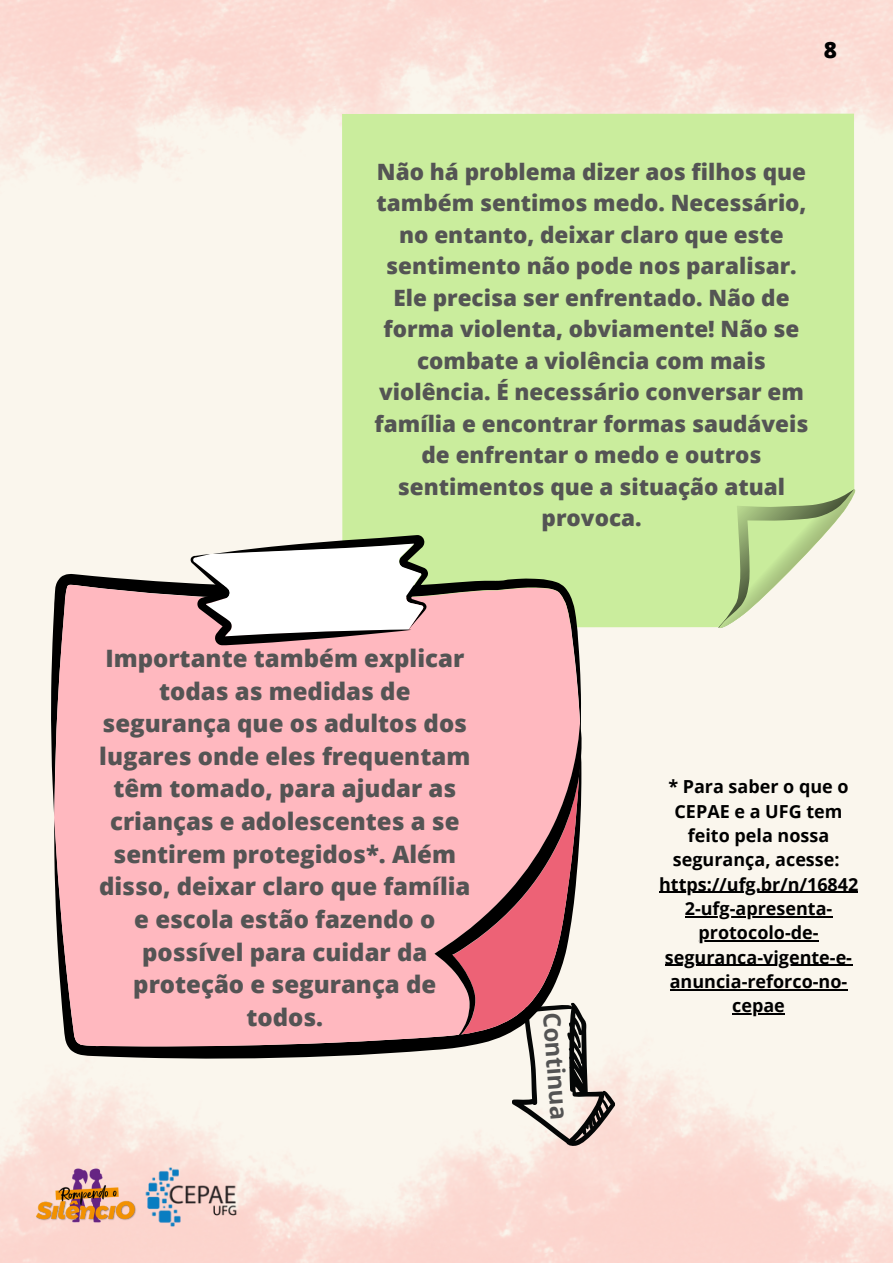
<style>
.page{position:relative;width:893px;height:1264px;background:#fff}
.page>*{position:absolute;margin:0;border:0;box-sizing:border-box;transform-origin:0 0}
.t1{font:800 24px/32.5px "Open Sans";color:#545454;text-align:center}
.t2{font:700 24px "Open Sans";color:#545454}
.t3{font:800 22.5px/31.5px "Open Sans";color:#545454;text-align:center}
.t4{font:800 22.5px "Open Sans";color:#000}
.t5{font:700 18px/24.3px "Open Sans";color:#000;text-align:center}
</style>
<div class="page">
<div style="left:0;top:0;width:892px;height:1262px;background:#faf6ed"></div>
<img style="left:733px;top:989px;width:159px;height:273px">
<img style="left:0;top:965px;width:733px;height:297px">
<div style="left:342px;top:114px;width:512px;height:513px;background:#caed9d"></div>
<svg style="left:718px;top:485px;width:138px;height:143px"></svg>
<svg style="left:51px;top:574px;width:530px;height:238px"></svg>
<svg style="left:54px;top:1046px;width:398px;height:13px;fill:#000"></svg>
<div style="left:54px;top:585px;width:526px;height:461px;background:#ffb8bf"></div>
<svg style="left:452px;top:775px;width:165px;height:373px"></svg>
<svg style="left:434px;top:719px;width:147px;height:322px;background:#d58e96"></svg>
<svg style="left:190px;top:535px;width:238px;height:110px;background:#d2cbc9"></svg>
<img style="left:27px;top:1161px;width:116px;height:72px">
<img style="left:143px;top:1149px;width:96px;height:95px">
<hr style="left:659px;top:891px;width:199px;height:1px;background:#000">
<hr style="left:684px;top:916px;width:148px;height:1px;background:#000">
<hr style="left:698px;top:940px;width:120px;height:1px;background:#000">
<hr style="left:665px;top:964px;width:187px;height:1px;background:#000">
<hr style="left:669px;top:989px;width:178px;height:1px;background:#000">
<hr style="left:732px;top:1013px;width:52px;height:1px;background:#000">
<p class="t4" style="left:823px;top:34px;width:15px">8</p>
<p class="t3" style="left:374px;top:155px;width:435px">Não há problema dizer aos filhos que também sentimos medo. Necessário, no entanto, deixar claro que este sentimento não pode nos paralisar.<br>Ele precisa ser enfrentado. Não de forma violenta, obviamente! Não se combate a violência com mais violência. É necessário conversar em família e encontrar formas saudáveis de enfrentar o medo e outros sentimentos que a situação atual provoca.</p>
<p class="t1" style="left:99px;top:641px;width:373px">Importante também explicar todas as medidas de segurança que os adultos dos lugares onde eles frequentam têm tomado, para ajudar as crianças e adolescentes a se sentirem protegidos*. Além disso, deixar claro que família e escola estão fazendo o possível para cuidar da proteção e segurança de todos.</p>
<p class="t2" style="left:568px;top:1011px;width:109px;rotate:86deg">Continua</p>
<p class="t5" style="left:659px;top:774px;width:201px">* Para saber o que o<br>CEPAE e a UFG tem feito pela nossa segurança, acesse: https://ufg.br/n/16842<br>2-ufg-apresenta&shy;protocolo-de&shy;seguranca-vigente-e&shy;anuncia-reforco-no&shy;cepae</p>
</div>
